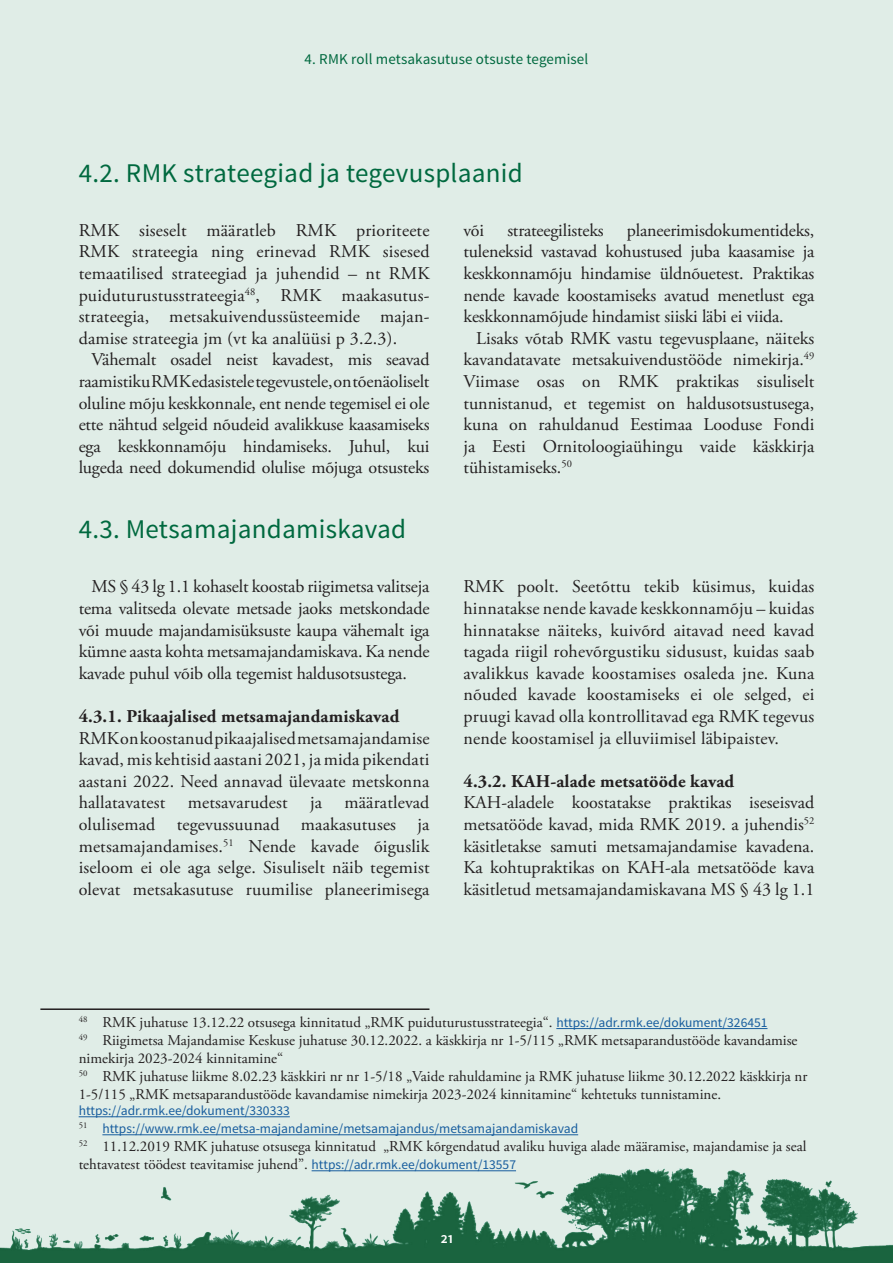
<style>
.page{position:relative;width:893px;height:1263px;background:#e0ede7}
.page>*{position:absolute;margin:0;border:0;box-sizing:border-box;transform-origin:0 0}
.vahepealkiri{font:27px "Source Sans Pro";letter-spacing:.01em;color:#00693f}
.põhitekst_taanreata{font:18px/21.6px "Adobe Garamond Pro";letter-spacing:.01em;color:#231f20;text-align:justify}
.põhitekst{font:18px/21.6px "Adobe Garamond Pro";letter-spacing:-.01em;color:#231f20;text-align:justify}
.väike_vahepealkiri{font:700 18px "Adobe Garamond Pro";letter-spacing:.01em;color:#231f20}
.joonealune_kiri{font:15px/18px "Adobe Garamond Pro";color:#231f20}
.päis{font:15px "Source Sans Pro";letter-spacing:.01em;color:#00693f}
.t1{font:600 15px "Source Sans Pro";color:#fff}
.joonealune_kiri-2{font:13.5px "Source Sans Pro";color:#175d9e}
.s1{font-family:"Source Sans Pro";font-size:13.5px;color:#175d9e}
</style>
<div class="page">
<img style="left:0;top:1116px;width:893px;height:147px">
<hr style="left:40px;top:1008px;width:389px;height:2px;background:#231f20">
<hr style="left:556px;top:1028px;width:211px;height:1px;background:#175d9e">
<hr style="left:79px;top:1116px;width:211px;height:1px;background:#175d9e">
<hr style="left:102px;top:1134px;width:476px;height:1px;background:#175d9e">
<hr style="left:312px;top:1170px;width:204px;height:1px;background:#175d9e">
<p class="päis" style="left:305px;top:49px;width:285px">4. RMK roll metsakasutuse otsuste tegemisel</p>
<p class="vahepealkiri" style="left:79px;top:156px;width:446px">4.2. RMK strateegiad ja tegevusplaanid</p>
<p class="põhitekst_taanreata" style="left:79px;top:220px;width:352px">RMK siseselt määratleb RMK prioriteete RMK strateegia ning erinevad RMK sisesed temaatilised strateegiad ja juhendid – nt RMK puiduturustusstrateegia<sup>48</sup>, RMK maakasutus&shy;strateegia, metsakuivendussüsteemide majan&shy;damise strateegia jm (vt ka analüüsi p 3.2.3).</p>
<p class="põhitekst" style="left:79px;top:350px;width:352px;text-indent:13px">Vähemalt osadel neist kavadest, mis seavad raamistiku RMK edasistele tegevustele, on tõenäoliselt oluline mõju keskkonnale, ent nende tegemisel ei ole ette nähtud selgeid nõudeid avalikkuse kaasamiseks ega keskkonnamõju hindamiseks. Juhul, kui lugeda need dokumendid olulise mõjuga otsusteks</p>
<p class="vahepealkiri" style="left:79px;top:513px;width:329px">4.3. Metsamajandamiskavad</p>
<p class="põhitekst" style="left:79px;top:576px;width:352px;text-indent:13px">MS § 43 lg 1.1 kohaselt koostab riigimetsa valitseja tema valitseda olevate metsade jaoks metskondade või muude majandamisüksuste kaupa vähemalt iga kümne aasta kohta metsamajandamiskava. Ka nende kavade puhul võib olla tegemist haldusotsustega.</p>
<p class="väike_vahepealkiri" style="left:79px;top:706px;width:322px">4.3.1. Pikaajalised metsamajandamiskavad</p>
<p class="põhitekst_taanreata" style="left:79px;top:728px;width:353px">RMK on koostanud pikaajalised metsamajandamise kavad, mis kehtisid aastani 2021, ja mida pikendati aastani 2022. Need annavad ülevaate metskonna hallatavatest metsavarudest ja määratlevad olulisemad tegevussuunad maakasutuses ja metsamajandamises.<sup>51</sup> Nende kavade õiguslik iseloom ei ole aga selge. Sisuliselt näib tegemist olevat metsakasutuse ruumilise planeerimisega</p>
<p class="põhitekst" style="left:463px;top:220px;width:352px;text-indent:163px">planeerimisdokumentideks, tuleneksid vastavad kohustused juba kaasamise ja keskkonnamõju hindamise üldnõuetest. Praktikas nende kavade koostamiseks avatud menetlust ega keskkonnamõjude hindamist siiski läbi ei viida.</p>
<p class="põhitekst" style="left:463px;top:328px;width:352px;text-indent:13px">Lisaks võtab RMK vastu tegevusplaane, näiteks kavandatavate metsakuivendustööde nimekirja.<sup>49<br></sup>Viimase osas on RMK praktikas sisuliselt tunnistanud, et tegemist on haldusotsustusega, kuna on rahuldanud Eestimaa Looduse Fondi ja Eesti Ornitoloogiaühingu vaide käskkirja tühistamiseks.<sup>50</sup></p>
<p class="põhitekst" style="left:463px;top:220px;width:22px">või</p>
<p class="põhitekst" style="left:507px;top:220px;width:98px">strateegilisteks</p>
<p class="põhitekst_taanreata" style="left:463px;top:576px;width:352px">RMK poolt. Seetõttu tekib küsimus, kuidas hinnatakse nende kavade keskkonnamõju – kuidas hinnatakse näiteks, kuivõrd aitavad need kavad tagada riigil rohevõrgustiku sidusust, kuidas saab avalikkus kavade koostamises osaleda jne. Kuna nõuded kavade koostamiseks ei ole selged, ei pruugi kavad olla kontrollitavad ega RMK tegevus nende koostamisel ja elluviimisel läbipaistev.</p>
<p class="väike_vahepealkiri" style="left:463px;top:770px;width:272px">4.3.2. KAH-alade metsatööde kavad</p>
<p class="põhitekst_taanreata" style="left:463px;top:792px;width:352px">KAH-aladele koostatakse praktikas iseseisvad metsatööde kavad, mida RMK 2019. a juhendis<sup>52 </sup>käsitletakse samuti metsamajandamise kavadena.<br>Ka kohtupraktikas on KAH-ala metsatööde kava käsitletud metsamajandamiskavana MS § 43 lg 1.1</p>
<p class="joonealune_kiri" style="left:79px;top:1014px;width:690px"><sup>48</sup> RMK juhatuse 13.12.22 otsusega kinnitatud „RMK puiduturustusstrateegia“. <span class="s1">https://adr.rmk.ee/dokument/326451</span></p>
<p class="joonealune_kiri" style="left:79px;top:1032px;width:720px"><sup>49</sup> Riigimetsa Majandamise Keskuse juhatuse 30.12.2022. a käskkirja nr 1-5/115 „RMK metsaparandustööde kavandamise nimekirja 2023-2024 kinnitamine“</p>
<p class="joonealune_kiri" style="left:79px;top:1068px;width:730px"><sup>50</sup> RMK juhatuse liikme 8.02.23 käskkiri nr nr 1-5/18 „Vaide rahuldamine ja RMK juhatuse liikme 30.12.2022 käskkirja nr<br>1-5/115 „RMK metsaparandustööde kavandamise nimekirja 2023-2024 kinnitamine“ kehtetuks tunnistamine.</p>
<p class="joonealune_kiri-2" style="left:79px;top:1102px;width:213px">https://adr.rmk.ee/dokument/330333</p>
<p class="joonealune_kiri-2" style="left:79px;top:1120px;width:501px"><sup>51</sup> https://www.rmk.ee/metsa-majandamine/metsamajandus/metsamajandamiskavad</p>
<p class="joonealune_kiri" style="left:79px;top:1138px;width:729px"><sup>52</sup> 11.12.2019 RMK juhatuse otsusega kinnitatud „RMK kõrgendatud avaliku huviga alade määramise, majandamise ja seal tehtavatest töödest teavitamise juhend”. <span class="s1">https://adr.rmk.ee/dokument/13557</span></p>
<p class="t1" style="left:441px;top:1228px;width:14px">21</p>
</div>
